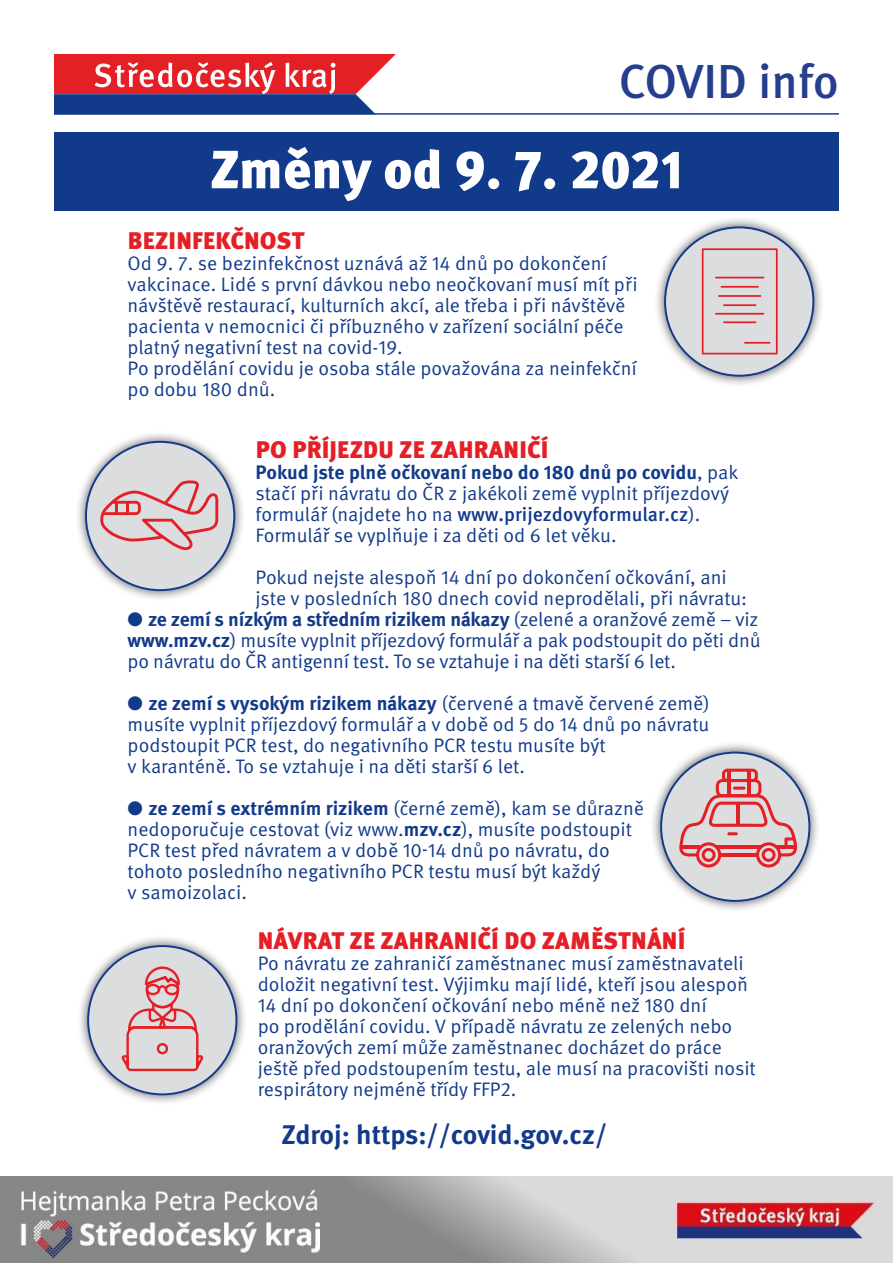
<style>
.page{position:relative;width:893px;height:1263px;background:#fff}
.page>*{position:absolute;margin:0;border:0;box-sizing:border-box;transform-origin:0 0}
.t1{font:900 53.7px "Meta Pro";color:#fff}
.t2{font:500 47.7px "Meta Pro";color:#253f8e}
.t3{font:700 27px "Meta Pro";letter-spacing:-.005em;color:#123a8a}
.t4{font:900 24px "Meta Pro";letter-spacing:.01em;color:#e41f25}
.t5{font:19.5px/21px "Meta Pro";color:#123a8a}
.s1{font-weight:700}
.s2{font-weight:500}
</style>
<div class="page">
<img style="left:0;top:1176px;width:892px;height:87px">
<div style="left:75px;top:430px;width:171px;height:172px;background:#231f20;opacity:.75"></div>
<div style="left:86px;top:442px;width:148px;height:148px;background:#dcdddf;border-radius:50%"></div>
<svg style="left:100px;top:480px;width:118px;height:70px"></svg>
<div style="left:654px;top:216px;width:171px;height:171px;background:#231f20;opacity:.75"></div>
<div style="left:665px;top:227px;width:148px;height:149px;background:#dcdddf;border-radius:50%"></div>
<svg style="left:702px;top:248px;width:76px;height:106px"></svg>
<hr style="left:715px;top:277px;width:49px;height:1px;background:#e41f25">
<hr style="left:721px;top:286px;width:38px;height:2px;background:#e41f25">
<hr style="left:718px;top:295px;width:43px;height:2px;background:#e41f25">
<hr style="left:723px;top:304px;width:33px;height:2px;background:#e41f25">
<hr style="left:744px;top:342px;width:26px;height:2px;background:#e41f25">
<hr style="left:715px;top:313px;width:49px;height:2px;background:#e41f25">
<hr style="left:723px;top:321px;width:33px;height:2px;background:#e41f25">
<div style="left:77px;top:935px;width:171px;height:171px;background:#231f20;opacity:.75"></div>
<div style="left:88px;top:946px;width:148px;height:148px;background:#dcdddf;border-radius:50%"></div>
<svg style="left:122px;top:966px;width:81px;height:105px"></svg>
<div style="left:650px;top:741px;width:171px;height:171px;background:#231f20;opacity:.75"></div>
<div style="left:661px;top:753px;width:148px;height:148px;background:#dcdddf;border-radius:50%"></div>
<svg style="left:678px;top:769px;width:119px;height:98px"></svg>
<hr style="left:727px;top:770px;width:3px;height:26px;background:#e41f25">
<hr style="left:747px;top:770px;width:3px;height:26px;background:#e41f25">
<div style="left:54px;top:132px;width:785px;height:78px;background:#123a8a"></div>
<svg style="left:54px;top:54px;width:342px;height:59px;background:#ab4d67"></svg>
<hr style="left:54px;top:113px;width:785px;height:2px;background:#123a8a">
<p class="t2" style="left:619px;top:45px;width:222px">COVID info</p>
<p class="t1" style="left:210px;top:127px;width:474px">Změny od 9. 7. 2021</p>
<p class="t4" style="left:128px;top:221px;width:178px">BEZINFEKČNOST</p>
<p class="t5" style="left:128px;top:251px;width:512px">Od 9. 7. se bezinfekčnost uznává až 14 dnů po dokončení vakcinace. Lidé s první dávkou nebo neočkovaní musí mít při návštěvě restaurací, kulturních akcí, ale třeba i při návštěvě pacienta v nemocnici či příbuzného v zařízení sociální péče platný negativní test na covid-19.</p>
<p class="t5" style="left:128px;top:356px;width:511px">Po prodělání covidu je osoba stále považována za neinfekční po dobu 180 dnů.</p>
<p class="t4" style="left:256px;top:431px;width:294px">PO PŘÍJEZDU ZE ZAHRANIČÍ</p>
<p class="t5" style="left:256px;top:461px;width:484px"><span class="s1">Pokud jste plně očkovaní nebo do 180 dnů po covidu</span>, pak stačí při návratu do ČR z jakékoli země vyplnit příjezdový formulář (najdete ho na <span class="s2">www.prijezdovyformular.cz</span>).<br>Formulář se vyplňuje i za děti od 6 let věku.</p>
<p class="t5" style="left:256px;top:566px;width:493px">Pokud nejste alespoň 14 dní po dokončení očkování, ani jste v posledních 180 dnech covid neprodělali, při návratu:</p>
<p class="t5" style="left:128px;top:608px;width:635px;text-align:justify">● <span class="s1">ze zemí s nízkým a středním rizikem nákazy</span> (zelené a oranžové země – viz <span class="s1">www.mzv.cz</span>) musíte vyplnit příjezdový formulář a pak podstoupit do pěti dnů po návratu do ČR antigenní test. To se vztahuje i na děti starší 6 let.</p>
<p class="t5" style="left:128px;top:692px;width:584px">● <span class="s1">ze zemí s vysokým rizikem nákazy</span> (červené a tmavě červené země) musíte vyplnit příjezdový formulář a v době od 5 do 14 dnů po návratu podstoupit PCR test, do negativního PCR testu musíte být<br>v karanténě. To se vztahuje i na děti starší 6 let.</p>
<p class="t5" style="left:128px;top:797px;width:518px">● <span class="s1">ze zemí s extrémním rizikem</span> (černé země), kam se důrazně nedoporučuje cestovat (viz www.<span class="s1">mzv.cz</span>), musíte podstoupit PCR test před návratem a v době 10-14 dnů po návratu, do tohoto posledního negativního PCR testu musí být každý<br>v samoizolaci.</p>
<p class="t4" style="left:258px;top:922px;width:429px">NÁVRAT ZE ZAHRANIČÍ DO ZAMĚSTNÁNÍ</p>
<p class="t5" style="left:258px;top:951px;width:500px">Po návratu ze zahraničí zaměstnanec musí zaměstnavateli doložit negativní test. Výjimku mají lidé, kteří jsou alespoň 14 dní po dokončení očkování nebo méně než 180 dní<br>po prodělání covidu. V případě návratu ze zelených nebo oranžových zemí může zaměstnanec docházet do práce ještě před podstoupením testu, ale musí na pracovišti nosit respirátory nejméně třídy FFP2.</p>
<p class="t3" style="left:282px;top:1113px;width:327px">Zdroj: https://covid.gov.cz/</p>
</div>
